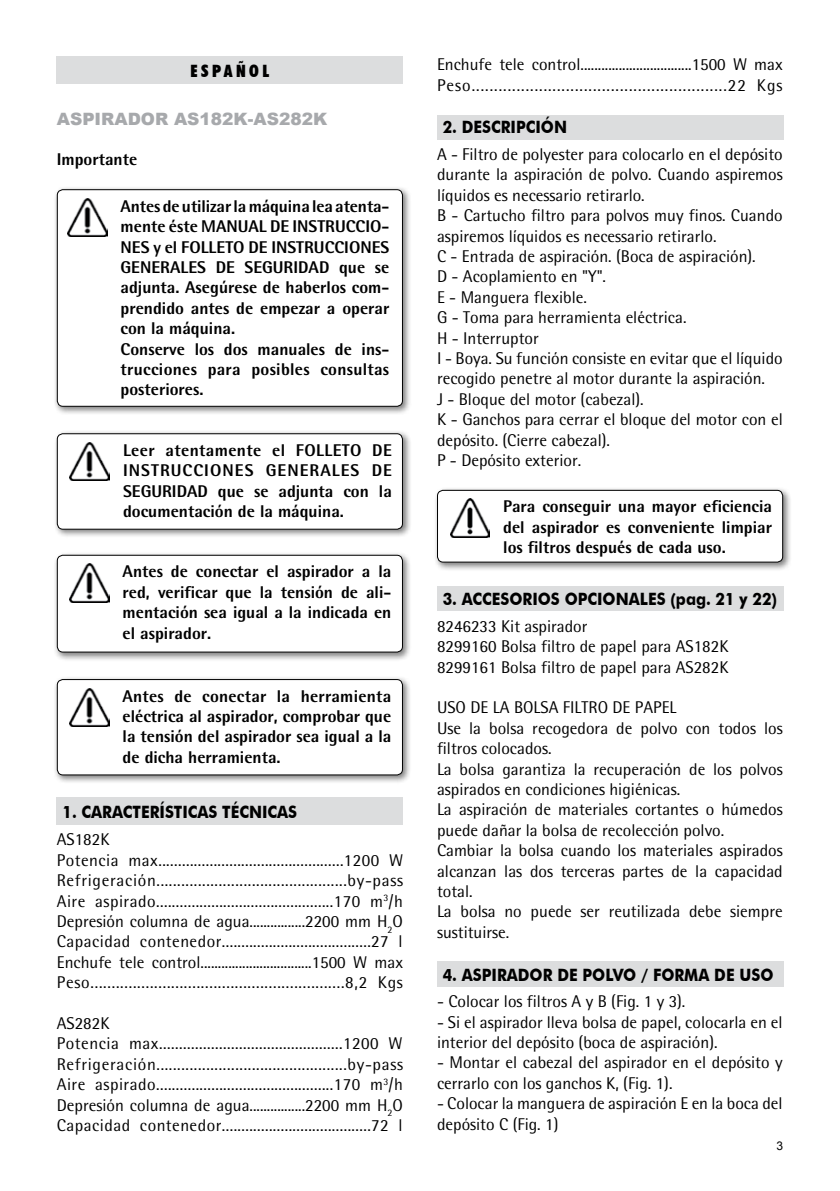
<style>
.page{position:relative;width:840px;height:1191px;background:#fff}
.page>*{position:absolute;margin:0;border:0;box-sizing:border-box;transform-origin:0 0}
.t1{font:17px/20.4px "Rotis Semi Sans";color:#000}
.t2{font:17px/20.4px "Rotis Semi Sans";letter-spacing:.025em;color:#000}
.t3{font:800 17px/20.4px "Rotis Semi Sans";color:#000;text-align:justify}
.t4{font:700 17px "Futura BT";color:#000;scale:.9 1}
.t5{font:900 17px "Arial";color:#a7a9ac}
.t6{font:900 condensed 17px "Futura BT";letter-spacing:.2em;color:#000}
.t7{font:12px "Arial";color:#000}
</style>
<div class="page">
<div style="left:57px;top:57px;width:346px;height:27px;background:#dcddde"></div>
<div style="left:54px;top:186px;width:357px;height:229px;background:#000;opacity:.5"></div>
<div style="left:57px;top:190px;width:345px;height:216px;background:#fff;border-radius:6px"></div>
<img style="left:67px;top:198px;width:40px;height:39px">
<div style="left:57px;top:189px;width:346px;height:218px;border:1px solid #000;border-radius:6px"></div>
<div style="left:53px;top:430px;width:358px;height:109px;background:#000;opacity:.5"></div>
<div style="left:57px;top:434px;width:345px;height:95px;background:#fff;border-radius:6px"></div>
<img style="left:70px;top:442px;width:39px;height:39px">
<div style="left:57px;top:433px;width:346px;height:97px;border:1px solid #000;border-radius:6px"></div>
<div style="left:54px;top:551px;width:357px;height:110px;background:#000;opacity:.5"></div>
<div style="left:57px;top:555px;width:345px;height:97px;background:#fff;border-radius:6px"></div>
<img style="left:69px;top:564px;width:40px;height:38px">
<div style="left:57px;top:555px;width:346px;height:97px;border:1px solid #000;border-radius:6px"></div>
<div style="left:54px;top:676px;width:357px;height:108px;background:#000;opacity:.5"></div>
<div style="left:57px;top:679px;width:345px;height:96px;background:#fff;border-radius:6px"></div>
<img style="left:69px;top:688px;width:40px;height:39px">
<div style="left:57px;top:679px;width:346px;height:96px;border:1px solid #000;border-radius:6px"></div>
<div style="left:57px;top:797px;width:345px;height:28px;background:#dcddde"></div>
<div style="left:437px;top:115px;width:345px;height:24px;background:#dcddde"></div>
<div style="left:433px;top:486px;width:358px;height:85px;background:#000;opacity:.5"></div>
<div style="left:437px;top:490px;width:345px;height:72px;background:#fff;border-radius:6px"></div>
<img style="left:450px;top:499px;width:39px;height:38px">
<div style="left:437px;top:490px;width:345px;height:72px;border:1px solid #000;border-radius:6px"></div>
<div style="left:437px;top:586px;width:345px;height:25px;background:#dcddde"></div>
<div style="left:437px;top:961px;width:345px;height:25px;background:#dcddde"></div>
<p class="t6" style="left:190px;top:60px;width:80px">ESPAÑOL</p>
<p class="t5" style="left:57px;top:106px;width:272px">ASPIRADOR AS182K-AS282K</p>
<p class="t3" style="left:57px;top:149px;width:82px">Importante</p>
<p class="t3" style="left:120px;top:195px;width:270px;text-align:left">Antes de utilizar la máquina lea atenta&shy;mente éste MANUAL DE INSTRUCCIO-<br>NES y el FOLLETO DE INSTRUCCIONES<br>GENERALES DE SEGURIDAD que se adjunta. Asegúrese de haberlos com&shy;prendido antes de empezar a operar con la máquina.<br>Conserve los dos manuales de ins&shy;trucciones para posibles consultas posteriores.</p>
<p class="t3" style="left:123px;top:439px;width:270px">Leer atentamente el FOLLETO DE INSTRUCCIONES GENERALES DE SEGURIDAD que se adjunta con la documentación de la máquina.</p>
<p class="t3" style="left:122px;top:561px;width:270px">Antes de conectar el aspirador a la red, verificar que la tensión de ali&shy;mentación sea igual a la indicada en el aspirador.</p>
<p class="t3" style="left:122px;top:685px;width:270px">Antes de conectar la herramienta eléctrica al aspirador, comprobar que la tensión del aspirador sea igual a la de dicha herramienta.</p>
<p class="t4" style="left:62px;top:801px;width:262px">1. CARACTERÍSTICAS TÉCNICAS</p>
<p class="t2" style="left:57px;top:829px;width:348px">AS182K<br>Potencia max...............................................1200 W Refrigeración..............................................by-pass Aire aspirado.............................................170 m<sup>3</sup>/h Depresión columna de agua................2200 mm H<sub>2</sub>O Capacidad contenedor......................................27 l Enchufe tele control................................1500 W max Peso............................................................8,2 Kgs</p>
<p class="t2" style="left:57px;top:1013px;width:347px">AS282K<br>Potencia max..............................................1200 W Refrigeración..............................................by-pass Aire aspirado.............................................170 m<sup>3</sup>/h Depresión columna de agua................2200 mm H<sub>2</sub>O Capacidad contenedor......................................72 l</p>
<p class="t1" style="left:437px;top:54px;width:347px">Enchufe tele control................................1500 W max<br>Peso.........................................................22 Kgs</p>
<p class="t4" style="left:442px;top:117px;width:140px">2. DESCRIPCIÓN</p>
<p class="t1" style="left:437px;top:144px;width:347px">A - Filtro de polyester para colocarlo en el depósito durante la aspiración de polvo. Cuando aspiremos líquidos es necessario retirarlo.<br>B - Cartucho filtro para polvos muy finos. Cuando aspiremos líquidos es necessario retirarlo.<br>C - Entrada de aspiración. (Boca de aspiración).<br>D - Acoplamiento en "Y".<br>E - Manguera flexible.<br>G - Toma para herramienta eléctrica.<br>H - Interruptor<br>I - Boya. Su función consiste en evitar que el líquido recogido penetre al motor durante la aspiración.<br>J - Bloque del motor (cabezal).<br>K - Ganchos para cerrar el bloque del motor con el depósito. (Cierre cabezal).<br>P - Depósito exterior.</p>
<p class="t3" style="left:503px;top:496px;width:270px">Para conseguir una mayor eficiencia del aspirador es conveniente limpiar los filtros después de cada uso.</p>
<p class="t4" style="left:442px;top:589px;width:373px">3. ACCESORIOS OPCIONALES (pag. 21 y 22)</p>
<p class="t1" style="left:437px;top:615px;width:293px">8246233 Kit aspirador<br>8299160 Bolsa filtro de papel para AS182K<br>8299161 Bolsa filtro de papel para AS282K</p>
<p class="t1" style="left:437px;top:697px;width:347px">USO DE LA BOLSA FILTRO DE PAPEL<br>Use la bolsa recogedora de polvo con todos los filtros colocados.<br>La bolsa garantiza la recuperación de los polvos aspirados en condiciones higiénicas.<br>La aspiración de materiales cortantes o húmedos puede dañar la bolsa de recolección polvo.<br>Cambiar la bolsa cuando los materiales aspirados alcanzan las dos terceras partes de la capacidad total.<br>La bolsa no puede ser reutilizada debe siempre sustituirse.</p>
<p class="t4" style="left:442px;top:964px;width:369px">4. ASPIRADOR DE POLVO / FORMA DE USO</p>
<p class="t1" style="left:437px;top:991px;width:250px">- Colocar los filtros A y B (Fig. 1 y 3).</p>
<p class="t1" style="left:437px;top:1011px;width:347px">- Si el aspirador lleva bolsa de papel, colocarla en el interior del depósito (boca de aspiración).</p>
<p class="t1" style="left:437px;top:1052px;width:347px">- Montar el cabezal del aspirador en el depósito y cerrarlo con los ganchos K, (Fig. 1).</p>
<p class="t1" style="left:437px;top:1093px;width:347px">- Colocar la manguera de aspiración E en la boca del depósito C (Fig. 1)</p>
<p class="t7" style="left:776px;top:1138px;width:8px">3</p>
</div>
